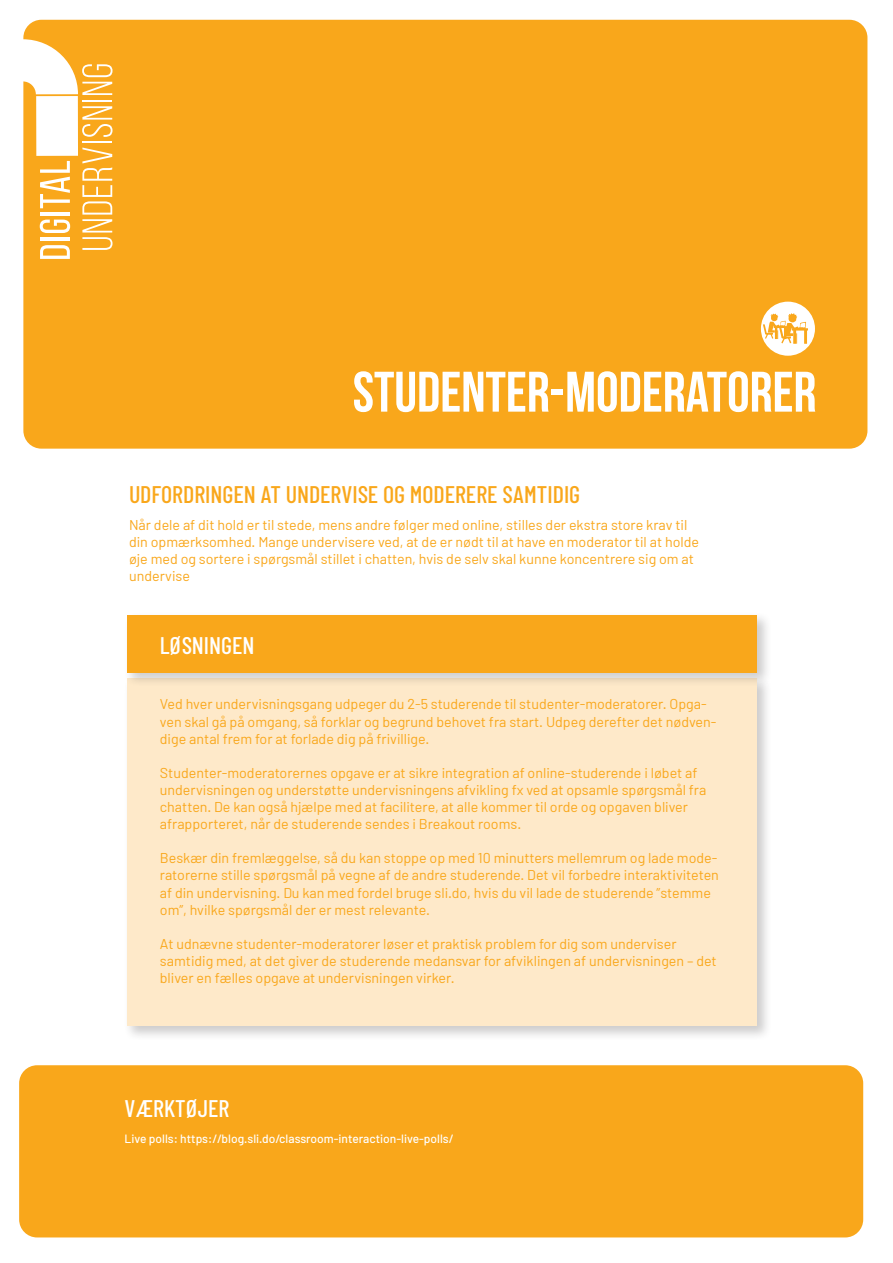
<style>
.page{position:relative;width:893px;height:1263px;background:#fff}
.page>*{position:absolute;margin:0;border:0;box-sizing:border-box;transform-origin:0 0}
.t1{font:700 57px "Bebas Neue";color:#fff}
.t2{font:500 24px "Barlow Condensed";color:#f9a71b}
.t3{font:500 24px "Barlow Condensed";color:#fff}
.t4{font:14.25px/17.1px "Barlow";color:#f9a71b}
.t5{font:500 12px "Barlow";color:#fff}
</style>
<div class="page">
<div style="left:23px;top:20px;width:844px;height:429px;background:#f9a71b;border-radius:18px"></div>
<div style="left:19px;top:1065px;width:844px;height:172px;background:#f9a71b;border-radius:18px"></div>
<svg style="left:82px;top:148px;width:31px;height:102px"></svg>
<hr style="left:82px;top:141px;width:30px;height:2px;background:#fff">
<svg style="left:82px;top:106px;width:31px;height:31px"></svg>
<hr style="left:82px;top:100px;width:30px;height:2px;background:#fff">
<svg style="left:40px;top:245px;width:30px;height:14px"></svg>
<hr style="left:40px;top:237px;width:30px;height:4px;background:#fff">
<svg style="left:40px;top:220px;width:30px;height:13px"></svg>
<hr style="left:40px;top:212px;width:30px;height:3px;background:#fff">
<svg style="left:40px;top:161px;width:30px;height:47px"></svg>
<svg style="left:23px;top:39px;width:90px;height:56px"></svg>
<div style="left:36px;top:96px;width:42px;height:60px;background:#fff"></div>
<div style="left:761px;top:302px;width:54px;height:54px;background:#fff;border-radius:50%"></div>
<svg style="left:763px;top:313px;width:45px;height:31px"></svg>
<div style="left:124px;top:675px;width:648px;height:366px;background:#231f20;opacity:.23"></div>
<div style="left:127px;top:678px;width:630px;height:347px;background:#fee9c9"></div>
<div style="left:124px;top:612px;width:648px;height:76px;background:#231f20;opacity:.23"></div>
<div style="left:127px;top:615px;width:630px;height:57px;background:#f9a71b"></div>
<p class="t1" style="left:353px;top:361px;width:465px">STUDENTER-MODERATORER</p>
<p class="t2" style="left:129px;top:479px;width:453px">UDFORDRINGEN AT UNDERVISE OG MODERERE SAMTIDIG</p>
<p class="t4" style="left:129px;top:516px;width:572px">Når dele af dit hold er til stede, mens andre følger med online, stilles der ekstra store krav til din opmærksomhed. Mange undervisere ved, at de er nødt til at have en moderator til at holde øje med og sortere i spørgsmål stillet i chatten, hvis de selv skal kunne koncentrere sig om at undervise</p>
<p class="t3" style="left:160px;top:630px;width:96px">LØSNINGEN</p>
<p class="t4" style="left:160px;top:695px;width:558px">Ved hver undervisningsgang udpeger du 2-5 studerende til studenter-moderatorer. Opga&shy;ven skal gå på omgang, så forklar og begrund behovet fra start. Udpeg derefter det nødven&shy;dige antal frem for at forlade dig på frivillige.</p>
<p class="t4" style="left:160px;top:764px;width:548px">Studenter-moderatorernes opgave er at sikre integration af online-studerende i løbet af undervisningen og understøtte undervisningens afvikling fx ved at opsamle spørgsmål fra chatten. De kan også hjælpe med at facilitere, at alle kommer til orde og opgaven bliver afrapporteret, når de studerende sendes i Breakout rooms.</p>
<p class="t4" style="left:160px;top:849px;width:561px">Beskær din fremlæggelse, så du kan stoppe op med 10 minutters mellemrum og lade mode&shy;ratorerne stille spørgsmål på vegne af de andre studerende. Det vil forbedre interaktiviteten af din undervisning. Du kan med fordel bruge sli.do, hvis du vil lade de studerende ”stemme om”, hvilke spørgsmål der er mest relevante.</p>
<p class="t4" style="left:160px;top:935px;width:558px">At udnævne studenter-moderatorer løser et praktisk problem for dig som underviser samtidig med, at det giver de studerende medansvar for afviklingen af undervisningen – det bliver en fælles opgave at undervisningen virker.</p>
<p class="t3" style="left:125px;top:1093px;width:106px">VÆRKTØJER</p>
<p class="t5" style="left:125px;top:1131px;width:330px">Live polls: https://blog.sli.do/classroom-interaction-live-polls/</p>
</div>
